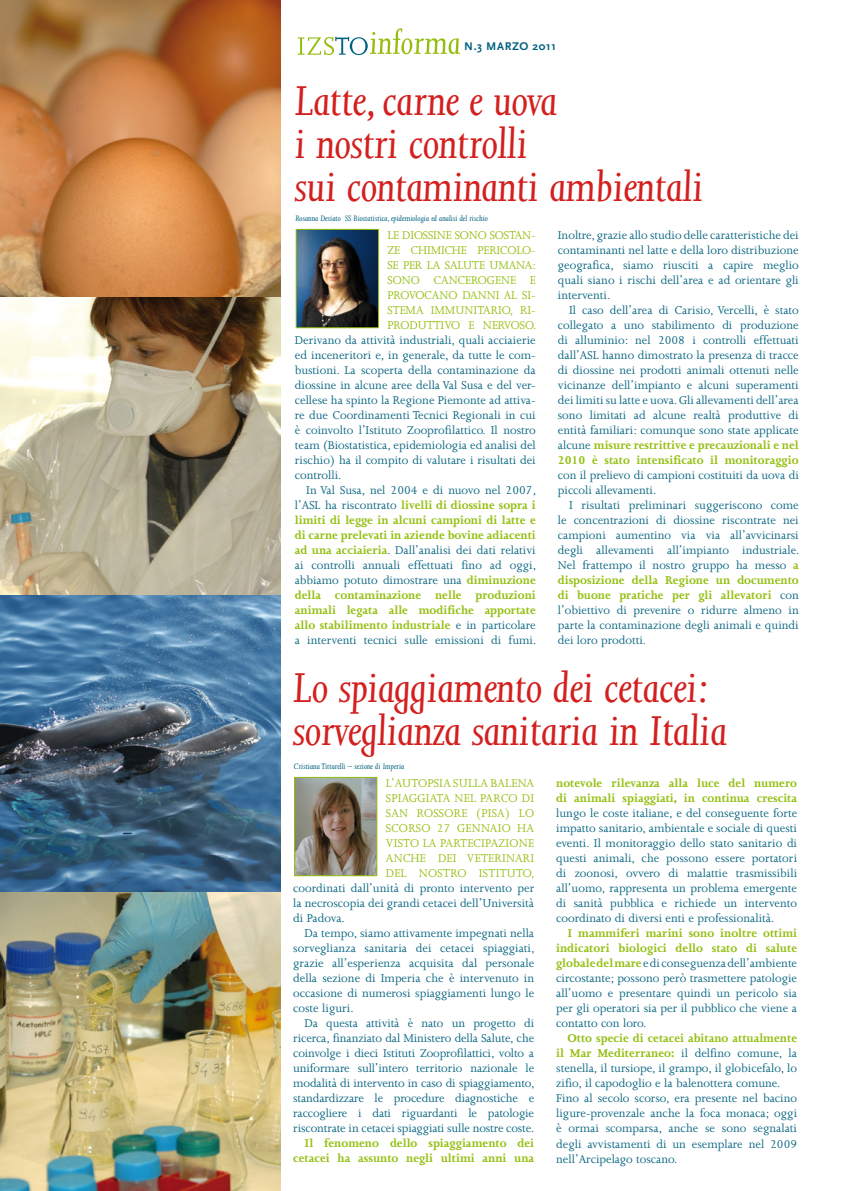
<style>
.page{position:relative;width:842px;height:1191px;background:#fff}
.page>*{position:absolute;margin:0;border:0;box-sizing:border-box;transform-origin:0 0}
.t1{font:italic 48px/43px "Joanna";letter-spacing:-.01em;color:#d3201f}
.t2{font:13px/15px "Joanna";color:#00617e;text-align:justify}
.t3{font:700 13px/15px "Joanna";color:#94be0f;text-align:justify}
.t4{font:13px "Joanna";letter-spacing:.02em;color:#94be0f}
.t5{font:700 11.7px "Scala Sans";color:#00617e}
.t6{font:italic 9px "Joanna";color:#00617e}
.s1{font-weight:400;color:#00617e}
.s2{font-weight:700;color:#94be0f}
</style>
<div class="page">
<img style="left:0;top:0;width:281px;height:892px">
<svg style="left:0;top:298px;width:281px;height:297px;background:#b0a58c"></svg>
<img style="left:0;top:892px;width:281px;height:299px">
<svg style="left:298px;top:28px;width:162px;height:27px"></svg>
<img style="left:298px;top:231px;width:79px;height:95px">
<div style="left:296px;top:229px;width:83px;height:99px;border:1px solid #94be0f"></div>
<img style="left:296px;top:779px;width:79px;height:95px">
<div style="left:294px;top:777px;width:83px;height:99px;border:1px solid #94be0f"></div>
<p class="t5" style="left:464px;top:40px;width:32px">n.3 MARZO</p>
<p class="t5" style="left:533px;top:40px;width:25px">2011</p>
<h1 class="t1" style="left:295px;top:80px;width:411px">Latte, carne e uova<br>i nostri controlli<br>sui contaminanti ambientali</h1>
<p class="t6" style="left:296px;top:213px;width:194px">Rosanna Desiato SS Biostatistica, epidemiologia ed analisi del rischio</p>
<p class="t4" style="left:387px;top:228px;width:22px">Le diossine</p>
<p class="t4" style="left:455px;top:228px;width:9px">sono</p>
<p class="t4" style="left:490px;top:228px;width:8px">sostan</p>
<p class="t4" style="left:531px;top:228px;width:6px">-</p>
<p class="t4" style="left:387px;top:243px;width:8px">ze</p>
<p class="t4" style="left:411px;top:243px;width:24px">chimic</p>
<p class="t4" style="left:452px;top:243px;width:34px">he pericolo</p>
<p class="t4" style="left:531px;top:243px;width:6px">-</p>
<p class="t4" style="left:387px;top:258px;width:23px">se per</p>
<p class="t4" style="left:427px;top:258px;width:26px">la salute</p>
<p class="t4" style="left:490px;top:258px;width:10px">umana</p>
<p class="t4" style="left:532px;top:258px;width:5px">:</p>
<p class="t4" style="left:387px;top:273px;width:9px">sono</p>
<p class="t4" style="left:434px;top:273px;width:9px">cancerogene</p>
<p class="t4" style="left:530px;top:273px;width:7px">e</p>
<p class="t4" style="left:387px;top:288px;width:9px">provocano</p>
<p class="t4" style="left:463px;top:288px;width:9px">danni</p>
<p class="t4" style="left:504px;top:288px;width:34px">al si-</p>
<p class="t4" style="left:387px;top:303px;width:9px">stema</p>
<p class="t4" style="left:431px;top:303px;width:9px">immunitario</p>
<p class="t4" style="left:510px;top:303px;width:27px">, ri -</p>
<p class="t4" style="left:387px;top:318px;width:9px">produttivo</p>
<p class="t4" style="left:469px;top:318px;width:23px">e nervoso</p>
<p class="t4" style="left:533px;top:318px;width:5px">.</p>
<p class="t2" style="left:295px;top:333px;width:242px">Derivano da attività industriali, quali acciaierie ed inceneritori e, in generale, da tutte le com&shy;bustioni. La scoperta della contaminazione da diossine in alcune aree della Val Susa e del ver&shy;cellese ha spinto la Regione Piemonte ad attiva&shy;re due Coordinamenti Tecnici Regionali in cui è coinvolto l’Istituto Zooprofilattico. Il nostro team (Biostatistica, epidemiologia ed analisi del rischio) ha il compito di valutare i risultati dei controlli.</p>
<p class="t3" style="left:295px;top:483px;width:243px;text-indent:11px"><span class="s1">In Val Susa, nel 2004 e di nuovo nel 2007, l’ASL ha riscontrato</span> livelli di diossine sopra i limiti di legge in alcuni campioni di latte e di carne prelevati in aziende bovine adiacenti ad una acciaieria<span class="s1">. Dall’analisi dei dati relativi ai controlli annuali effettuati fino ad oggi, abbiamo potuto dimostrare una</span> diminuzione della contaminazione nelle produzioni animali legata alle modifiche apportate allo stabilimento industriale <span class="s1">e in particolare a interventi tecnici sulle emissioni di fumi.</span></p>
<p class="t2" style="left:558px;top:228px;width:242px">Inoltre, grazie allo studio delle caratteristiche dei contaminanti nel latte e della loro distribuzione geografica, siamo riusciti a capire meglio quali siano i rischi dell’area e ad orientare gli interventi.</p>
<p class="t2" style="left:558px;top:303px;width:242px;text-indent:11px">Il caso dell’area di Carisio, Vercelli, è stato collegato a uno stabilimento di produzione di alluminio: nel 2008 i controlli effettuati dall’ASL hanno dimostrato la presenza di tracce di diossine nei prodotti animali ottenuti nelle vicinanze dell’impianto e alcuni superamenti dei limiti su latte e uova. Gli allevamenti dell’area sono limitati ad alcune realtà produttive di entità familiari: comunque sono state applicate alcune <span class="s2">misure restrittive e precauzionali e nel 2010 è stato intensificato il monitoraggio</span></p>
<p class="t2" style="left:558px;top:468px;width:242px">con il prelievo di campioni costituiti da uova di piccoli allevamenti.</p>
<p class="t2" style="left:558px;top:498px;width:243px;text-indent:11px">I risultati preliminari suggeriscono come le concentrazioni di diossine riscontrate nei campioni aumentino via via all’avvicinarsi degli allevamenti all’impianto industriale.<br>Nel frattempo il nostro gruppo ha messo <span class="s2">a disposizione della Regione un documento di buone pratiche per gli allevatori</span> con l’obiettivo di prevenire o ridurre almeno in parte la contaminazione degli animali e quindi dei loro prodotti.</p>
<h1 class="t1" style="left:293px;top:666px;width:436px">Lo spiaggiamento dei cetacei: sorveglianza sanitaria in Italia</h1>
<p class="t6" style="left:294px;top:761px;width:112px">Cristiana Tittarelli – sezione di Imperia</p>
<p class="t4" style="left:386px;top:776px;width:18px">L’autopsia</p>
<p class="t4" style="left:453px;top:776px;width:8px">sulla</p>
<p class="t4" style="left:490px;top:776px;width:9px">balena</p>
<p class="t4" style="left:386px;top:791px;width:8px">spiaggiata</p>
<p class="t4" style="left:454px;top:791px;width:8px">nel</p>
<p class="t4" style="left:480px;top:791px;width:9px">parco</p>
<p class="t4" style="left:522px;top:791px;width:7px">di</p>
<p class="t4" style="left:386px;top:806px;width:15px">San</p>
<p class="t4" style="left:417px;top:806px;width:16px">Rossore</p>
<p class="t4" style="left:476px;top:806px;width:52px">(Pisa) lo</p>
<p class="t4" style="left:386px;top:821px;width:9px">scorso</p>
<p class="t4" style="left:437px;top:821px;width:29px">27 gennaio</p>
<p class="t4" style="left:517px;top:821px;width:16px">ha</p>
<p class="t4" style="left:386px;top:836px;width:8px">visto</p>
<p class="t4" style="left:423px;top:836px;width:26px">la partecipazione</p>
<p class="t4" style="left:386px;top:851px;width:9px">anc</p>
<p class="t4" style="left:411px;top:851px;width:35px">he dei</p>
<p class="t4" style="left:467px;top:851px;width:8px">veterinari</p>
<p class="t4" style="left:386px;top:866px;width:8px">del</p>
<p class="t4" style="left:419px;top:866px;width:9px">nostro</p>
<p class="t4" style="left:479px;top:866px;width:12px">Istituto</p>
<p class="t4" style="left:531px;top:866px;width:5px">,</p>
<p class="t2" style="left:293px;top:881px;width:242px">coordinati dall’unità di pronto intervento per la necroscopia dei grandi cetacei dell’Università di Padova.</p>
<p class="t2" style="left:293px;top:926px;width:243px;text-indent:11px">Da tempo, siamo attivamente impegnati nella sorveglianza sanitaria dei cetacei spiaggiati, grazie all’esperienza acquisita dal personale della sezione di Imperia che è intervenuto in occasione di numerosi spiaggiamenti lungo le coste liguri.</p>
<p class="t2" style="left:293px;top:1016px;width:243px;text-indent:11px">Da questa attività è nato un progetto di ricerca, finanziato dal Ministero della Salute, che coinvolge i dieci Istituti Zooprofilattici, volto a uniformare sull’intero territorio nazionale le modalità di intervento in caso di spiaggiamento, standardizzare le procedure diagnostiche e raccogliere i dati riguardanti le patologie riscontrate in cetacei spiaggiati sulle nostre coste.</p>
<p class="t3" style="left:293px;top:1136px;width:242px;text-align:right">Il fenomeno dello spiaggiamento dei cetacei ha assunto negli ultimi anni una</p>
<p class="t3" style="left:556px;top:776px;width:242px">notevole rilevanza alla luce del numero di animali spiaggiati, in continua crescita</p>
<p class="t2" style="left:556px;top:806px;width:242px">lungo le coste italiane, e del conseguente forte impatto sanitario, ambientale e sociale di questi eventi. Il monitoraggio dello stato sanitario di questi animali, che possono essere portatori di zoonosi, ovvero di malattie trasmissibili all’uomo, rappresenta un problema emergente di sanità pubblica e richiede un intervento coordinato di diversi enti e professionalità.</p>
<p class="t2" style="left:556px;top:926px;width:242px;text-indent:11px"><span class="s2">I mammiferi marini sono inoltre ottimi indicatori biologici dello stato di salute globale del mare</span> e di conseguenza dell’ambiente circostante; possono però trasmettere patologie all’uomo e presentare quindi un pericolo sia per gli operatori sia per il pubblico che viene a contatto con loro.</p>
<p class="t2" style="left:556px;top:1031px;width:242px;text-align:left;text-indent:11px"><span class="s2">Otto specie di cetacei abitano attualmente il Mar Mediterraneo:</span> il delfino comune, la stenella, il tursiope, il grampo, il globicefalo, lo zifio, il capodoglio e la balenottera comune.<br>Fino al secolo scorso, era presente nel bacino ligure-provenzale anche la foca monaca; oggi è ormai scomparsa, anche se sono segnalati degli avvistamenti di un esemplare nel 2009 nell’Arcipelago toscano.</p>
</div>
